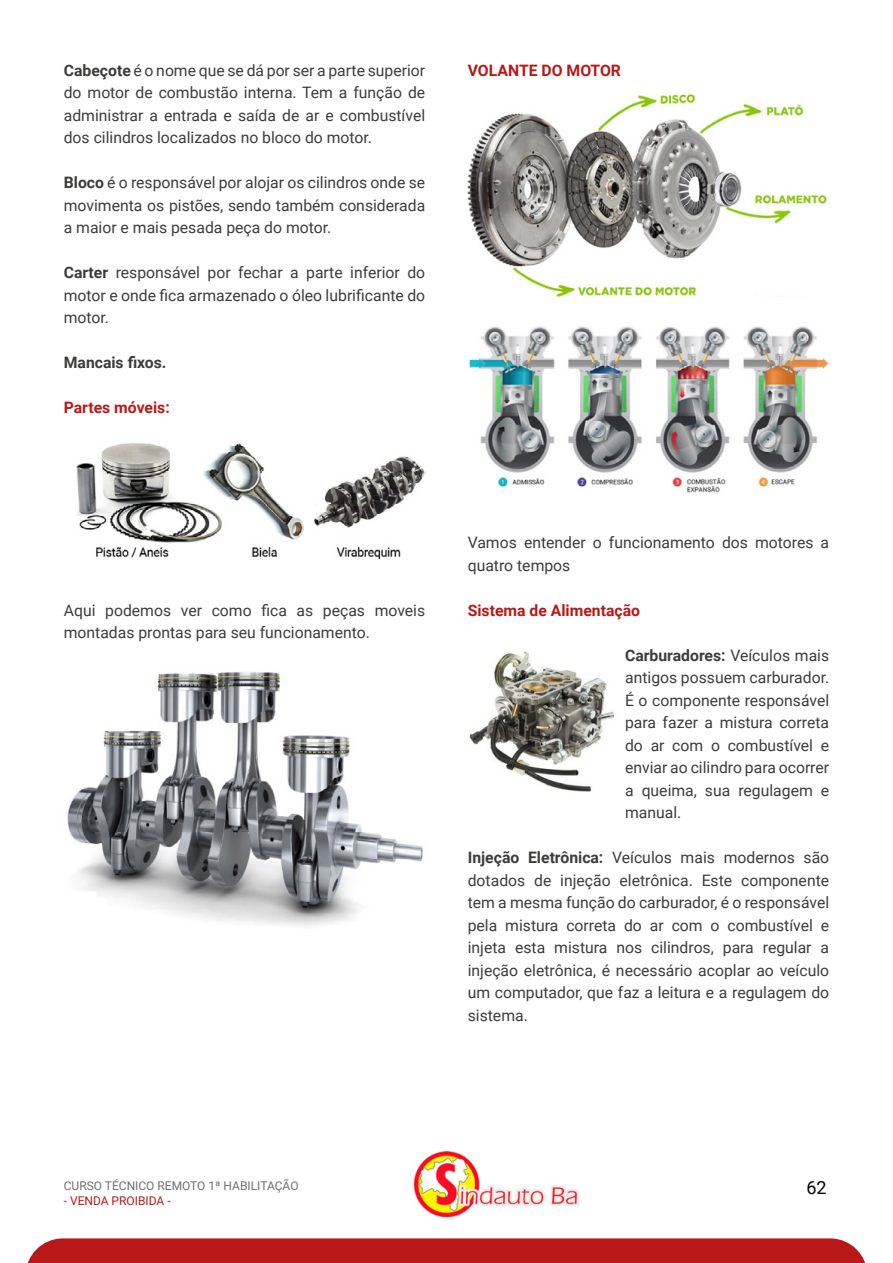
<style>
.page{position:relative;width:893px;height:1263px;background:#fff}
.page>*{position:absolute;margin:0;border:0;box-sizing:border-box;transform-origin:0 0}
.t1{font:18px "Roboto";color:#000}
.t2{font:15.75px/22.5px "Roboto";color:#3c3c3b;text-align:justify}
.t3{font:700 15.75px "Roboto";color:#b81817}
.t4{font:700 15.75px "Roboto";color:#3c3c3b}
.t5{font:12px "Roboto";color:#706f6f}
.t6{font:12px "Roboto";color:#b81817}
.s1{font-weight:700}
</style>
<div class="page">
<img style="left:415px;top:1151px;width:163px;height:65px">
<div style="left:28px;top:1238px;width:837px;height:25px;background:#b81817"></div>
<img style="left:468px;top:93px;width:359px;height:204px">
<img style="left:469px;top:326px;width:360px;height:167px">
<img style="left:469px;top:651px;width:145px;height:141px">
<img style="left:76px;top:443px;width:349px;height:115px">
<img style="left:67px;top:671px;width:356px;height:255px">
<p class="t2" style="left:64px;top:58px;width:363px"><span class="s1">Cabeçote</span> é o nome que se dá por ser a parte superior do motor de combustão interna. Tem a função de administrar a entrada e saída de ar e combustível dos cilindros localizados no bloco do motor.</p>
<p class="t2" style="left:64px;top:171px;width:363px"><span class="s1">Bloco</span> é o responsável por alojar os cilindros onde se movimenta os pistões, sendo também considerada a maior e mais pesada peça do motor.</p>
<p class="t2" style="left:64px;top:261px;width:363px"><span class="s1">Carter</span> responsável por fechar a parte inferior do motor e onde fica armazenado o óleo lubrificante do motor.</p>
<p class="t4" style="left:64px;top:352px;width:104px">Mancais fixos.</p>
<p class="t3" style="left:64px;top:397px;width:108px">Partes móveis:</p>
<p class="t3" style="left:468px;top:59px;width:155px">VOLANTE DO MOTOR</p>
<p class="t2" style="left:64px;top:598px;width:363px">Aqui podemos ver como fica as peças moveis montadas prontas para seu funcionamento.</p>
<p class="t2" style="left:468px;top:531px;width:363px">Vamos entender o funcionamento dos motores a quatro tempos</p>
<p class="t3" style="left:468px;top:599px;width:174px">Sistema de Alimentação</p>
<p class="t2" style="left:625px;top:643px;width:206px"><span class="s1">Carburadores:</span> Veículos mais antigos possuem carburador.<br>É o componente responsável para fazer a mistura correta do ar com o combustível e enviar ao cilindro para ocorrer a queima, sua regulagem e manual.</p>
<p class="t2" style="left:468px;top:846px;width:363px"><span class="s1">Injeção Eletrônica:</span> Veículos mais modernos são dotados de injeção eletrônica. Este componente tem a mesma função do carburador, é o responsável pela mistura correta do ar com o combustível e injeta esta mistura nos cilindros, para regular a injeção eletrônica, é necessário acoplar ao veículo um computador, que faz a leitura e a regulagem do sistema.</p>
<p class="t5" style="left:64px;top:1177px;width:236px">CURSO TÉCNICO REMOTO 1ª HABILITAÇÃO</p>
<p class="t1" style="left:806px;top:1174px;width:22px">62</p>
<p class="t6" style="left:64px;top:1192px;width:108px">- VENDA PROIBIDA -</p>
</div>
